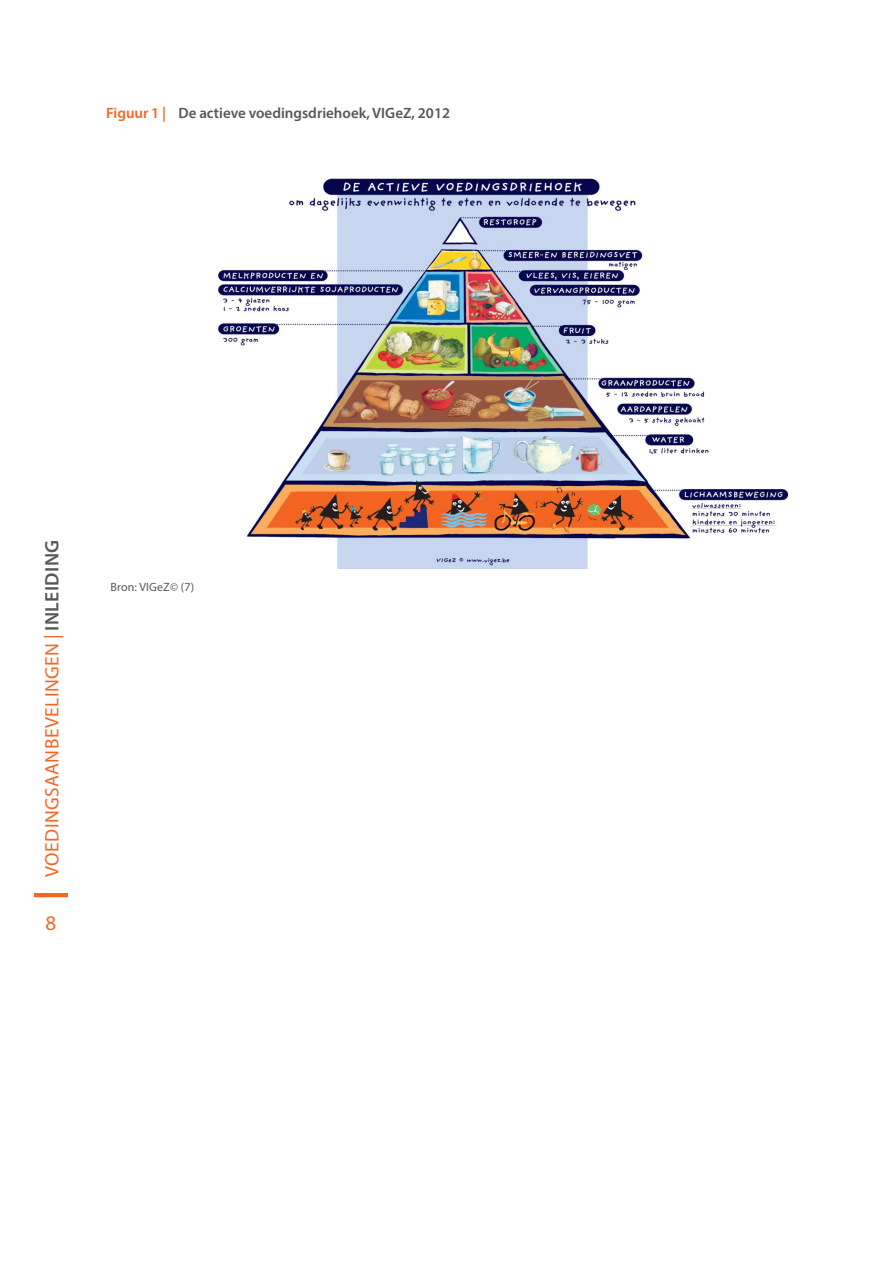
<style>
.page{position:relative;width:893px;height:1263px;background:#fff}
.page>*{position:absolute;margin:0;border:0;box-sizing:border-box;transform-origin:0 0}
.t1{font:21px "Myriad Pro";color:#f36624}
.t2{font:19.5px "Myriad Pro";letter-spacing:.02em;color:#f36624}
.t3{font:600 15px "Myriad Pro";color:#57585a}
.Tableau_notes_base_n{font:12px "Myriad Pro";letter-spacing:.01em;color:#57585a}
.s1{color:#f36624}
.s2{font-weight:600;color:#57585a}
</style>
<div class="page">
<hr style="left:34px;top:893px;width:34px;height:4px;background:#f36624">
<img style="left:218px;top:178px;width:569px;height:390px">
<p class="t3" style="left:106px;top:103px;width:345px"><span class="s1">Figuur 1 |</span> De actieve voedingsdriehoek, VIGeZ, 2012</p>
<h2 class="t2" style="left:40px;top:877px;width:338px;rotate:-90deg">Voedingsaanbevelingen | <span class="s2">Inleiding</span></h2>
<h1 class="t1" style="left:46px;top:910px;width:12px">8</h1>
<p class="Tableau_notes_base_n" style="left:111px;top:579px;width:85px">Bron: VIGeZ© (7)</p>
</div>
